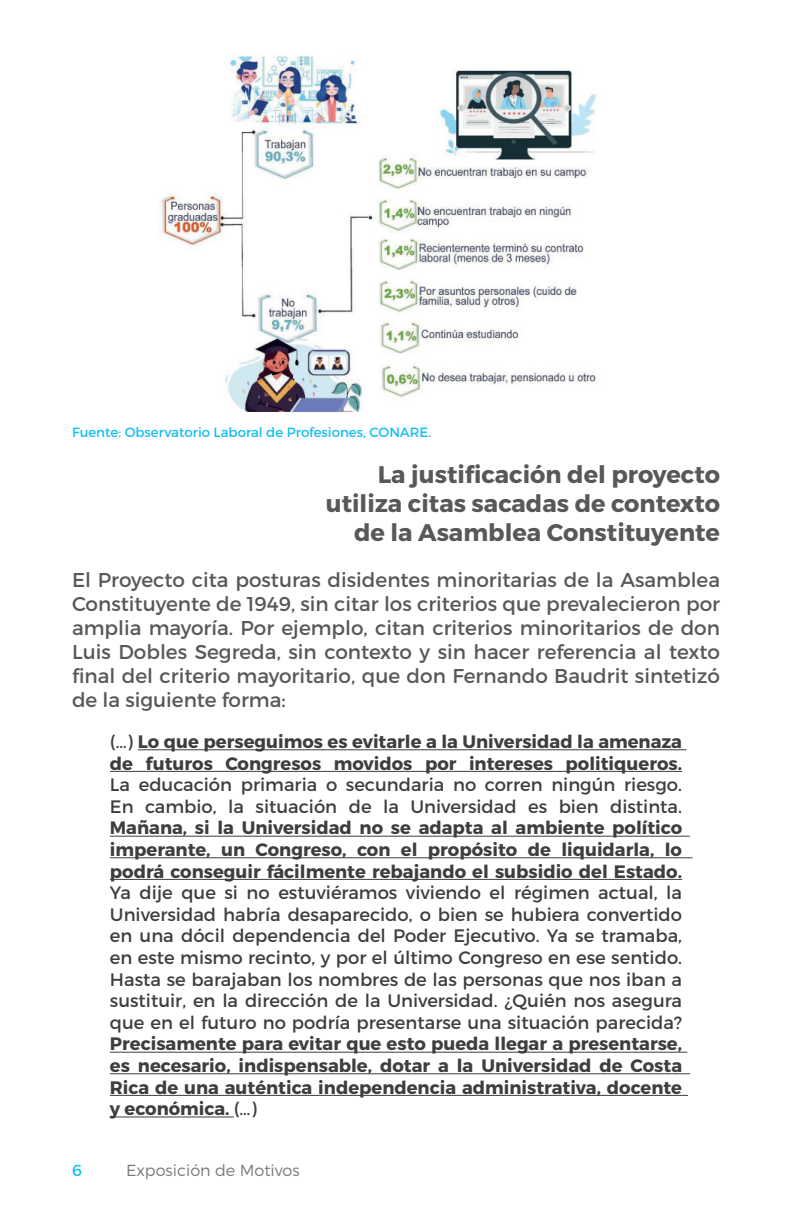
<style>
.page{position:relative;width:792px;height:1224px;background:#fff}
.page>*{position:absolute;margin:0;border:0;box-sizing:border-box;transform-origin:0 0}
.t1{font:24px/28.8px "Trueno Bd";color:#57585a;text-align:right}
.t2{font:20px/24px "Trueno Rg";color:#57585a;text-align:justify}
.t3{font:18px/21.6px "Trueno Rg";color:#3e3e3f}
.t4{font:18px/21.6px "Trueno Bd";color:#3e3e3f;text-align:justify}
.t5{font:16px "Trueno Lt";color:#76787b}
.t6{font:16px "Trueno Rg";color:#15c0f2}
.t7{font:13.4px "Trueno Rg";color:#15c0f2}
.s1{font-family:"Trueno Rg"}
</style>
<div class="page">
<img style="left:160px;top:56px;width:437px;height:357px">
<hr style="left:138px;top:749px;width:549px;height:1px;background:#3e3e3f">
<hr style="left:110px;top:771px;width:572px;height:1px;background:#3e3e3f">
<hr style="left:110px;top:836px;width:580px;height:1px;background:#3e3e3f">
<hr style="left:110px;top:857px;width:583px;height:1px;background:#3e3e3f">
<hr style="left:110px;top:879px;width:572px;height:1px;background:#3e3e3f">
<hr style="left:110px;top:1052px;width:577px;height:1px;background:#3e3e3f">
<hr style="left:110px;top:1073px;width:580px;height:1px;background:#3e3e3f">
<hr style="left:110px;top:1095px;width:578px;height:1px;background:#3e3e3f">
<hr style="left:110px;top:1117px;width:124px;height:1px;background:#3e3e3f">
<p class="t7" style="left:72px;top:424px;width:361px">Fuente: Observatorio Laboral de Profesiones, CONARE.</p>
<h1 class="t1" style="left:326px;top:461px;width:396px">La justificación del proyecto utiliza citas sacadas de contexto de la Asamblea Constituyente</h1>
<p class="t2" style="left:72px;top:568px;width:650px">El Proyecto cita posturas disidentes minoritarias de la Asamblea Constituyente de 1949, sin citar los criterios que prevalecieron por amplia mayoría. Por ejemplo, citan criterios minoritarios de don Luis Dobles Segreda, sin contexto y sin hacer referencia al texto final del criterio mayoritario, que don Fernando Baudrit sintetizó de la siguiente forma:</p>
<p class="t4" style="left:110px;top:731px;width:574px"><span class="s1">(…)</span> Lo que perseguimos es evitarle a la Universidad la amenaza de futuros Congresos movidos por intereses politiqueros.</p>
<p class="t3" style="left:110px;top:774px;width:574px">La educación primaria o secundaria no corren ningún riesgo.<br>En cambio, la situación de la Universidad es bien distinta.</p>
<p class="t4" style="left:110px;top:817px;width:574px">Mañana, si la Universidad no se adapta al ambiente político imperante, un Congreso, con el propósito de liquidarla, lo podrá conseguir fácilmente rebajando el subsidio del Estado.</p>
<p class="t3" style="left:110px;top:882px;width:574px;text-align:justify">Ya dije que si no estuviéramos viviendo el régimen actual, la Universidad habría desaparecido, o bien se hubiera convertido en una dócil dependencia del Poder Ejecutivo. Ya se tramaba, en este mismo recinto, y por el último Congreso en ese sentido.<br>Hasta se barajaban los nombres de las personas que nos iban a sustituir, en la dirección de la Universidad. ¿Quién nos asegura que en el futuro no podría presentarse una situación parecida?</p>
<p class="t4" style="left:110px;top:1033px;width:574px">Precisamente para evitar que esto pueda llegar a presentarse, es necesario, indispensable, dotar a la Universidad de Costa Rica de una auténtica independencia administrativa, docente y económica. <span class="s1">(…)</span></p>
<p class="t6" style="left:72px;top:1161px;width:11px">6</p>
<p class="t5" style="left:126px;top:1161px;width:175px">Exposición de Motivos</p>
</div>
